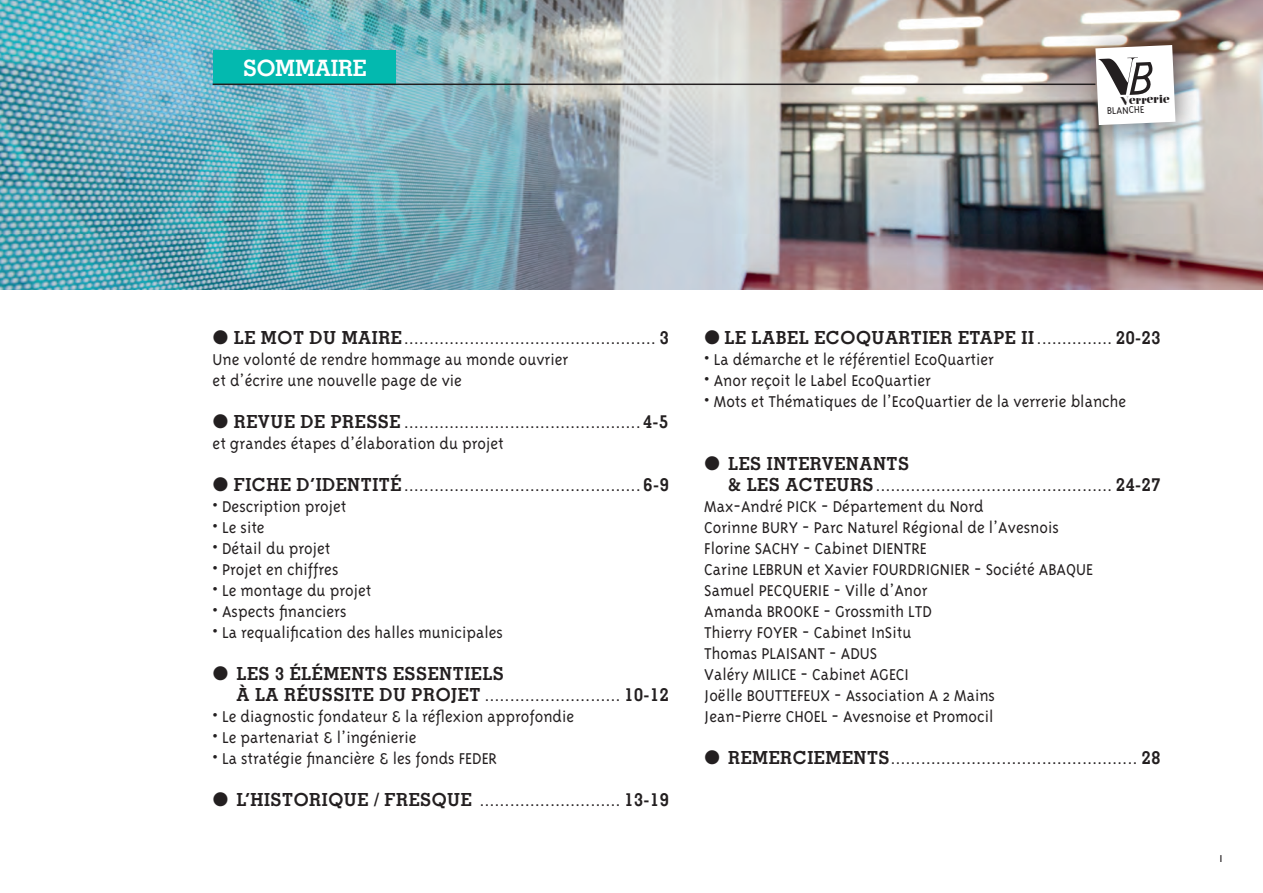
<style>
.page{position:relative;width:1263px;height:893px;background:#fff}
.page>*{position:absolute;margin:0;border:0;box-sizing:border-box;transform-origin:0 0}
.t1{font:700 22.5px "Memphis";letter-spacing:-.01em;color:#fff}
.t2{font:300 18px/21px "Triplex";color:#231f20}
.t3{font:300 18px/21px "Memphis";color:#231f20}
.t4{font:700 18px/21px "Memphis";letter-spacing:.03em;color:#231f20}
.t5{font:300 15px "Triplex";color:#231f20}
.t6{font:900 11.25px "Nouvelle Vague";color:#231f20}
.t7{font:300 11.25px "Triplex";color:#231f20}
.s1{font-family:"Distro Bats";font-weight:400}
.s2{font-weight:700}
.s3{font-weight:300}
</style>
<div class="page">
<img style="left:0;top:0;width:1263px;height:289px">
<div style="left:213px;top:50px;width:182px;height:34px;background:#03b9af"></div>
<div style="left:1075px;top:25px;width:126px;height:126px;background:#231f20;opacity:.58"></div>
<hr style="left:213px;top:84px;width:882px;height:1px;background:#231f20">
<svg style="left:1095px;top:45px;width:80px;height:80px"></svg>
<p class="t1" style="left:243px;top:54px;width:125px">SOMMAIRE</p>
<p class="t6" style="left:1120px;top:95px;width:51px;rotate:-3deg">Verrerie</p>
<p class="t7" style="left:1107px;top:105px;width:39px;rotate:-3deg">BLANCHE</p>
<p class="t3" style="left:213px;top:327px;width:457px"><span class="s1">•</span> <span class="s2">LE MOT DU MAIRE</span>.................................................. <span class="s2">3</span></p>
<p class="t2" style="left:213px;top:349px;width:357px">Une volonté de rendre hommage au monde ouvrier et d’écrire une nouvelle page de vie</p>
<p class="t3" style="left:213px;top:411px;width:457px"><span class="s1">•</span> <span class="s2">REVUE DE PRESSE</span> ............................................... <span class="s2">4-5</span></p>
<p class="t2" style="left:213px;top:433px;width:293px">et grandes étapes d’élaboration du projet</p>
<p class="t3" style="left:213px;top:474px;width:458px"><span class="s1">•</span> <span class="s2">FICHE D’IDENTITÉ</span>............................................... <span class="s2">6-9</span></p>
<p class="t2" style="left:213px;top:496px;width:135px">• Description projet</p>
<p class="t2" style="left:213px;top:517px;width:54px">• Le site</p>
<p class="t2" style="left:213px;top:538px;width:119px">• Détail du projet</p>
<p class="t2" style="left:213px;top:559px;width:127px">• Projet en chiffres</p>
<p class="t2" style="left:213px;top:580px;width:160px">• Le montage du projet</p>
<p class="t2" style="left:213px;top:601px;width:135px">• Aspects financiers</p>
<p class="t2" style="left:213px;top:622px;width:292px">• La requalification des halles municipales</p>
<p class="t4" style="left:236px;top:663px;width:434px;text-indent:-24px"><span class="s1">•</span> LES 3 ÉLÉMENTS ESSENTIELS<br>À LA RÉUSSITE DU PROJET <span class="s3">...........................</span> 10-12</p>
<p class="t2" style="left:213px;top:706px;width:363px">• Le diagnostic fondateur &amp; la réflexion approfondie</p>
<p class="t2" style="left:213px;top:727px;width:205px">• Le partenariat &amp; l’ingénierie</p>
<p class="t2" style="left:213px;top:748px;width:286px">• La stratégie financière &amp; les fonds FEDER</p>
<p class="t3" style="left:213px;top:789px;width:457px"><span class="s1">•</span> <span class="s2">L’HISTORIQUE / FRESQUE</span> ............................ <span class="s2">13-19</span></p>
<p class="t4" style="left:704px;top:327px;width:457px"><span class="s1">•</span> LE LABEL ECOQUARTIER ETAPE II<span class="s3">...............</span> 20-23</p>
<p class="t2" style="left:704px;top:349px;width:291px">• La démarche et le référentiel EcoQuartier</p>
<p class="t2" style="left:704px;top:370px;width:228px">• Anor reçoit le Label EcoQuartier</p>
<p class="t2" style="left:704px;top:391px;width:423px">• Mots et Thématiques de l’EcoQuartier de la verrerie blanche</p>
<p class="t3" style="left:728px;top:453px;width:434px;text-indent:-24px"><span class="s1">•</span> <span class="s2">LES INTERVENANTS<br>&amp; LES ACTEURS</span>............................................... <span class="s2">24-27</span></p>
<p class="t2" style="left:704px;top:496px;width:281px">Max-André PICK - Département du Nord</p>
<p class="t2" style="left:704px;top:517px;width:356px">Corinne BURY - Parc Naturel Régional de l’Avesnois</p>
<p class="t2" style="left:704px;top:538px;width:224px">Florine SACHY - Cabinet DIENTRE</p>
<p class="t2" style="left:704px;top:559px;width:390px">Carine LEBRUN et Xavier FOURDRIGNIER - Société ABAQUE</p>
<p class="t2" style="left:704px;top:580px;width:225px">Samuel PECQUERIE - Ville d’Anor</p>
<p class="t2" style="left:704px;top:601px;width:229px">Amanda BROOKE - Grossmith LTD</p>
<p class="t2" style="left:704px;top:622px;width:209px">Thierry FOYER - Cabinet InSitu</p>
<p class="t2" style="left:704px;top:643px;width:175px">Thomas PLAISANT - ADUS</p>
<p class="t2" style="left:704px;top:664px;width:206px">Valéry MILICE - Cabinet AGECI</p>
<p class="t2" style="left:704px;top:685px;width:292px">Joëlle BOUTTEFEUX - Association A 2 Mains</p>
<p class="t2" style="left:704px;top:706px;width:291px">Jean-Pierre CHOEL - Avesnoise et Promocil</p>
<p class="t3" style="left:704px;top:747px;width:457px"><span class="s1">•</span> <span class="s2">REMERCIEMENTS</span>................................................. <span class="s2">28</span></p>
<p class="t5" style="left:1219px;top:849px;width:5px">1</p>
</div>
